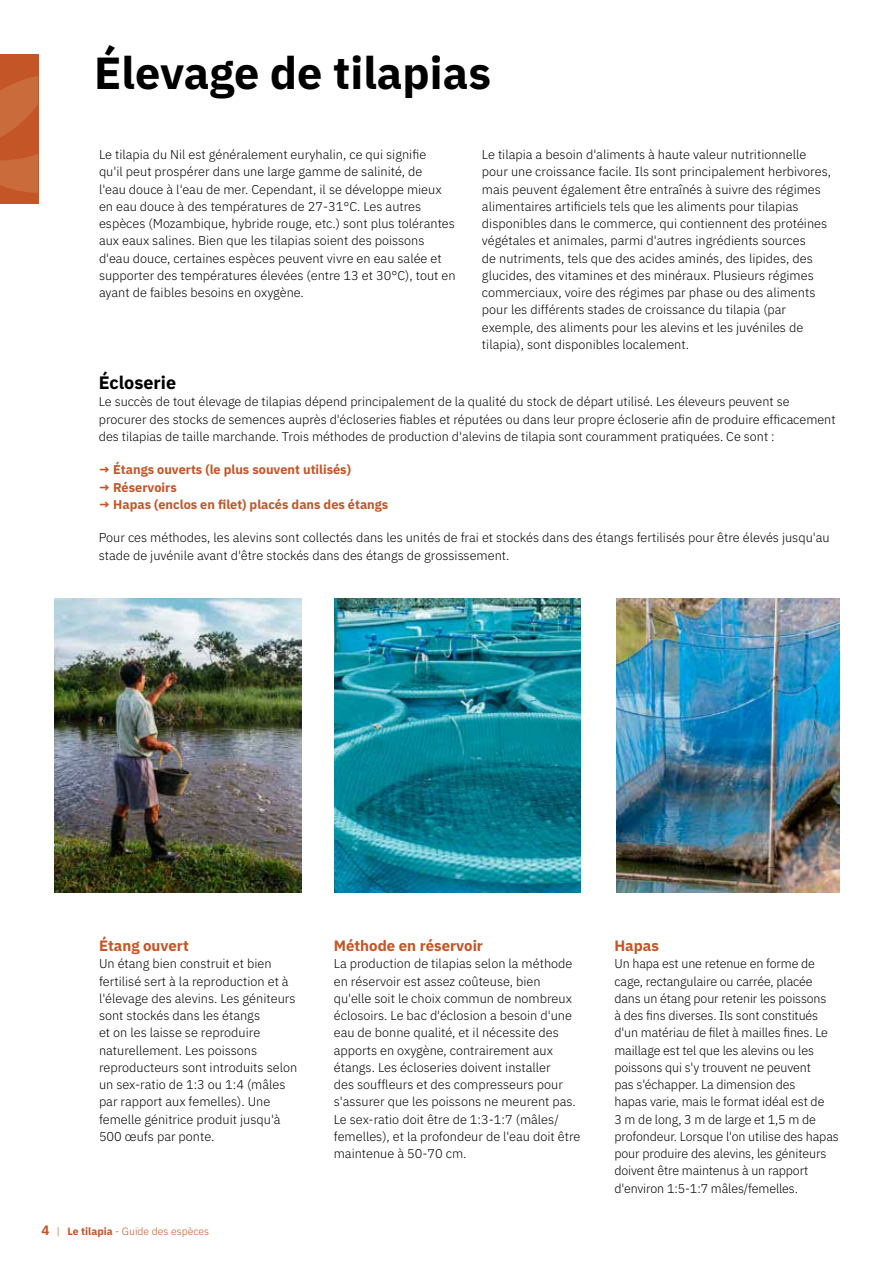
<style>
.page{position:relative;width:893px;height:1263px;background:#fff}
.page>*{position:absolute;margin:0;border:0;box-sizing:border-box;transform-origin:0 0}
.t1{font:700 45px "IBM Plex Sans";color:#000}
.t2{font:700 18px "IBM Plex Sans";color:#000}
.t3{font:700 15px "IBM Plex Sans";color:#c35527}
.t4{font:300 12.75px/17.2px "IBM Plex Sans";color:#000}
.t5{font:700 12.75px "IBM Plex Sans";color:#c35527}
.t6{font:300 10.5px "IBM Plex Sans";color:#c35527}
.s1{font-weight:700;font-size:13.5px}
.s2{font-weight:700}
</style>
<div class="page">
<img style="left:334px;top:599px;width:247px;height:293px">
<img style="left:54px;top:599px;width:247px;height:293px">
<img style="left:616px;top:599px;width:223px;height:293px">
<div style="left:0;top:54px;width:38px;height:150px;background:#c35527"></div>
<svg style="left:0;top:76px;width:38px;height:117px"></svg>
<h1 class="t1" style="left:94px;top:37px;width:398px">Élevage de tilapias</h1>
<p class="t4" style="left:99px;top:145px;width:358px">Le tilapia du Nil est généralement euryhalin, ce qui signifie<br>qu'il peut prospérer dans une large gamme de salinité, de<br>l'eau douce à l'eau de mer. Cependant, il se développe mieux en eau douce à des températures de 27-31°C. Les autres espèces (Mozambique, hybride rouge, etc.) sont plus tolérantes aux eaux salines. Bien que les tilapias soient des poissons d'eau douce, certaines espèces peuvent vivre en eau salée et supporter des températures élevées (entre 13 et 30°C), tout en ayant de faibles besoins en oxygène.</p>
<p class="t4" style="left:482px;top:145px;width:351px">Le tilapia a besoin d'aliments à haute valeur nutritionnelle pour une croissance facile. Ils sont principalement herbivores, mais peuvent également être entraînés à suivre des régimes alimentaires artificiels tels que les aliments pour tilapias disponibles dans le commerce, qui contiennent des protéines végétales et animales, parmi d'autres ingrédients sources<br>de nutriments, tels que des acides aminés, des lipides, des glucides, des vitamines et des minéraux. Plusieurs régimes commerciaux, voire des régimes par phase ou des aliments pour les différents stades de croissance du tilapia (par exemple, des aliments pour les alevins et les juvéniles de tilapia), sont disponibles localement.</p>
<h2 class="t2" style="left:99px;top:368px;width:79px">Écloserie</h2>
<p class="t4" style="left:99px;top:392px;width:738px">Le succès de tout élevage de tilapias dépend principalement de la qualité du stock de départ utilisé. Les éleveurs peuvent se procurer des stocks de semences auprès d'écloseries fiables et réputées ou dans leur propre écloserie afin de produire efficacement des tilapias de taille marchande. Trois méthodes de production d'alevins de tilapia sont couramment pratiquées. Ce sont :</p>
<p class="t5" style="left:99px;top:460px;width:254px">→ Étangs ouverts (le plus souvent utilisés)</p>
<p class="t5" style="left:99px;top:477px;width:80px">→ Réservoirs</p>
<p class="t5" style="left:99px;top:494px;width:291px">→ Hapas (enclos en filet) placés dans des étangs</p>
<p class="t4" style="left:99px;top:528px;width:732px">Pour ces méthodes, les alevins sont collectés dans les unités de frai et stockés dans des étangs fertilisés pour être élevés jusqu'au stade de juvénile avant d'être stockés dans des étangs de grossissement.</p>
<p class="t3" style="left:99px;top:934px;width:91px">Étang ouvert</p>
<p class="t4" style="left:99px;top:954px;width:200px">Un étang bien construit et bien fertilisé sert à la reproduction et à l'élevage des alevins. Les géniteurs sont stockés dans les étangs<br>et on les laisse se reproduire naturellement. Les poissons reproducteurs sont introduits selon un sex-ratio de 1:3 ou 1:4 (mâles par rapport aux femelles). Une femelle génitrice produit jusqu'à<br>500 œufs par ponte.</p>
<p class="t6" style="left:41px;top:1223px;width:169px"><span class="s1">4</span> | <span class="s2">Le tilapia</span> - Guide des espèces</p>
<p class="t3" style="left:334px;top:934px;width:151px">Méthode en réservoir</p>
<p class="t4" style="left:334px;top:954px;width:248px">La production de tilapias selon la méthode en réservoir est assez coûteuse, bien qu'elle soit le choix commun de nombreux éclosoirs. Le bac d'éclosion a besoin d'une eau de bonne qualité, et il nécessite des apports en oxygène, contrairement aux étangs. Les écloseries doivent installer<br>des souffleurs et des compresseurs pour s'assurer que les poissons ne meurent pas.<br>Le sex-ratio doit être de 1:3-1:7 (mâles/ femelles), et la profondeur de l'eau doit être maintenue à 50-70 cm.</p>
<p class="t3" style="left:614px;top:934px;width:46px">Hapas</p>
<p class="t4" style="left:614px;top:954px;width:226px">Un hapa est une retenue en forme de cage, rectangulaire ou carrée, placée dans un étang pour retenir les poissons<br>à des fins diverses. Ils sont constitués d'un matériau de filet à mailles fines. Le maillage est tel que les alevins ou les poissons qui s'y trouvent ne peuvent<br>pas s'échapper. La dimension des<br>hapas varie, mais le format idéal est de<br>3 m de long, 3 m de large et 1,5 m de profondeur. Lorsque l'on utilise des hapas pour produire des alevins, les géniteurs doivent être maintenus à un rapport d'environ 1:5-1:7 mâles/femelles.</p>
</div>
